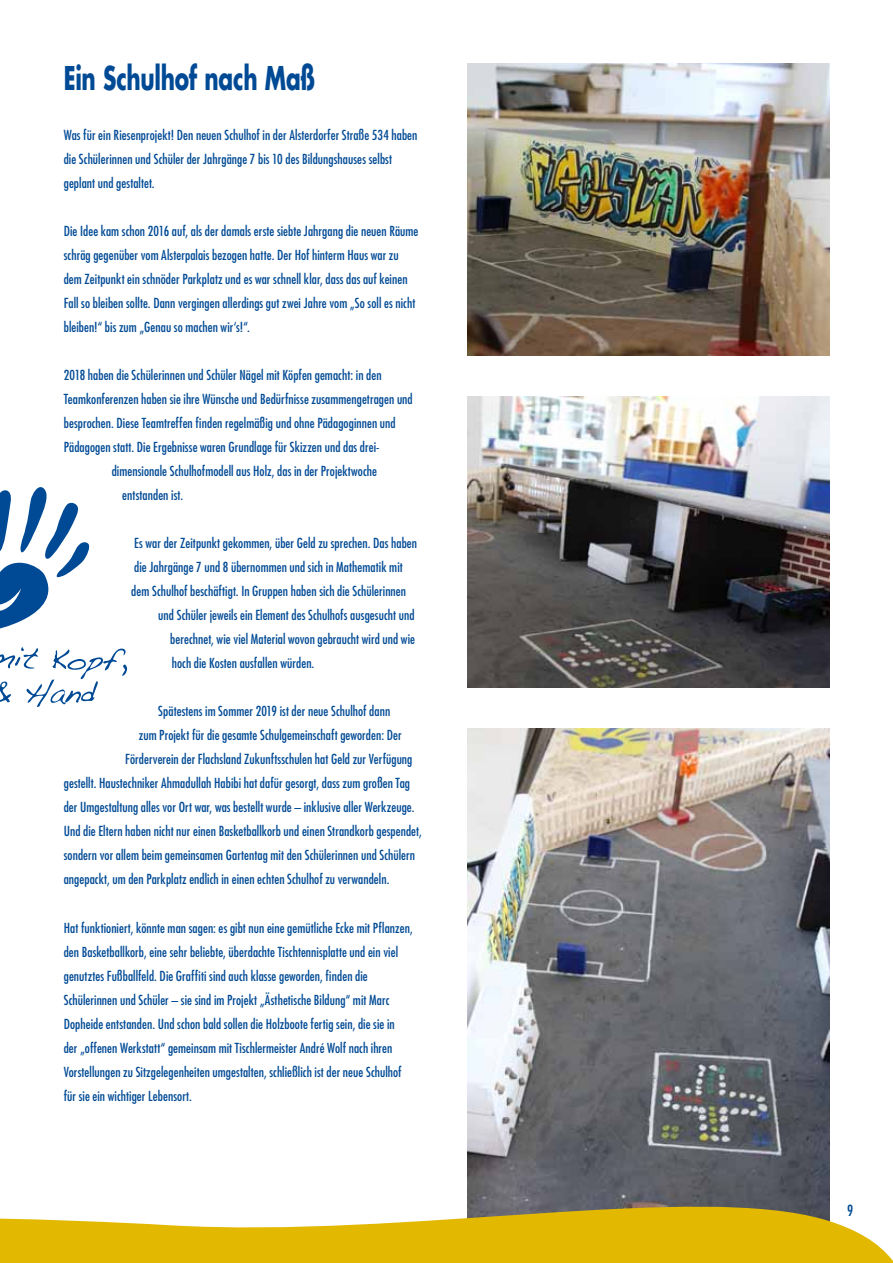
<style>
.page{position:relative;width:893px;height:1263px;background:#fff}
.page>*{position:absolute;margin:0;border:0;box-sizing:border-box;transform-origin:0 0}
.t1{font:700 31.8px "Futura Std";letter-spacing:-.015em;color:#004a95;scale:.68 1}
.t2{font:condensed 15px "Futura Std";color:#004a95}
.t3{font:condensed 13.5px/24px "Futura Std";letter-spacing:.005em;color:#004a95}
</style>
<div class="page">
<img style="left:468px;top:729px;width:361px;height:464px">
<img style="left:468px;top:64px;width:361px;height:291px">
<img style="left:468px;top:397px;width:361px;height:291px">
<svg style="left:0;top:647px;width:127px;height:60px"></svg>
<svg style="left:0;top:487px;width:90px;height:142px"></svg>
<svg style="left:0;top:1193px;width:893px;height:70px;fill:#e2b900"></svg>
<h1 class="t1" style="left:64px;top:57px;width:371px">Ein Schulhof nach Maß</h1>
<p class="t3" style="left:64px;top:123px;width:355px">Was für ein Riesenprojekt! Den neuen Schulhof in der Alsterdorfer Straße 534 haben die Schülerinnen und Schüler der Jahrgänge 7 bis 10 des Bildungshauses selbst geplant und gestaltet.</p>
<p class="t3" style="left:64px;top:219px;width:356px">Die Idee kam schon 2016 auf, als der damals erste siebte Jahrgang die neuen Räume schräg gegenüber vom Alsterpalais bezogen hatte. Der Hof hinterm Haus war zu dem Zeitpunkt ein schnöder Parkplatz und es war schnell klar, dass das auf keinen Fall so bleiben sollte. Dann vergingen allerdings gut zwei Jahre vom „So soll es nicht bleiben!“ bis zum „Genau so machen wir‘s!“.</p>
<p class="t3" style="left:64px;top:363px;width:319px">2018 haben die Schülerinnen und Schüler Nägel mit Köpfen gemacht: in den</p>
<p class="t3" style="left:64px;top:387px;width:350px">Teamkonferenzen haben sie ihre Wünsche und Bedürfnisse zusammengetragen und</p>
<p class="t3" style="left:64px;top:411px;width:333px">besprochen. Diese Teamtreffen finden regelmäßig und ohne Pädagoginnen und</p>
<p class="t3" style="left:64px;top:435px;width:317px">Pädagogen statt. Die Ergebnisse waren Grundlage für Skizzen und das drei-</p>
<p class="t3" style="left:112px;top:459px;width:267px">dimensionale Schulhofmodell aus Holz, das in der Projektwoche</p>
<p class="t3" style="left:122px;top:483px;width:62px">entstanden ist.</p>
<p class="t3" style="left:134px;top:531px;width:284px">Es war der Zeitpunkt gekommen, über Geld zu sprechen. Das haben</p>
<p class="t3" style="left:134px;top:555px;width:270px">die Jahrgänge 7 und 8 übernommen und sich in Mathematik mit</p>
<p class="t3" style="left:131px;top:579px;width:276px">dem Schulhof beschäftigt. In Gruppen haben sich die Schülerinnen</p>
<p class="t3" style="left:158px;top:603px;width:258px">und Schüler jeweils ein Element des Schulhofs ausgesucht und</p>
<p class="t3" style="left:170px;top:627px;width:246px">berechnet, wie viel Material wovon gebraucht wird und wie</p>
<p class="t3" style="left:172px;top:651px;width:144px">hoch die Kosten ausfallen würden.</p>
<p class="t3" style="left:158px;top:699px;width:233px">Spätestens im Sommer 2019 ist der neue Schulhof dann</p>
<p class="t3" style="left:139px;top:723px;width:264px">zum Projekt für die gesamte Schulgemeinschaft geworden: Der</p>
<p class="t3" style="left:125px;top:747px;width:289px">Förderverein der Flachsland Zukunftsschulen hat Geld zur Verfügung</p>
<p class="t3" style="left:64px;top:771px;width:348px">gestellt. Haustechniker Ahmadullah Habibi hat dafür gesorgt, dass zum großen Tag</p>
<p class="t3" style="left:64px;top:795px;width:352px">der Umgestaltung alles vor Ort war, was bestellt wurde – inklusive aller Werkzeuge.</p>
<p class="t3" style="left:64px;top:819px;width:360px">Und die Eltern haben nicht nur einen Basketballkorb und einen Strandkorb gespendet,</p>
<p class="t3" style="left:64px;top:843px;width:353px">sondern vor allem beim gemeinsamen Gartentag mit den Schülerinnen und Schülern</p>
<p class="t3" style="left:64px;top:867px;width:327px">angepackt, um den Parkplatz endlich in einen echten Schulhof zu verwandeln.</p>
<p class="t3" style="left:64px;top:915px;width:350px">Hat funktioniert, könnte man sagen: es gibt nun eine gemütliche Ecke mit Pflanzen, den Basketballkorb, eine sehr beliebte, überdachte Tischtennisplatte und ein viel genutztes Fußballfeld. Die Graffiti sind auch klasse geworden, finden die Schülerinnen und Schüler – sie sind im Projekt „Ästhetische Bildung“ mit Marc Dopheide entstanden. Und schon bald sollen die Holzboote fertig sein, die sie in<br>der „offenen Werkstatt“ gemeinsam mit Tischlermeister André Wolf nach ihren Vorstellungen zu Sitzgelegenheiten umgestalten, schließlich ist der neue Schulhof für sie ein wichtiger Lebensort.</p>
<p class="t2" style="left:847px;top:1201px;width:8px">9</p>
</div>
